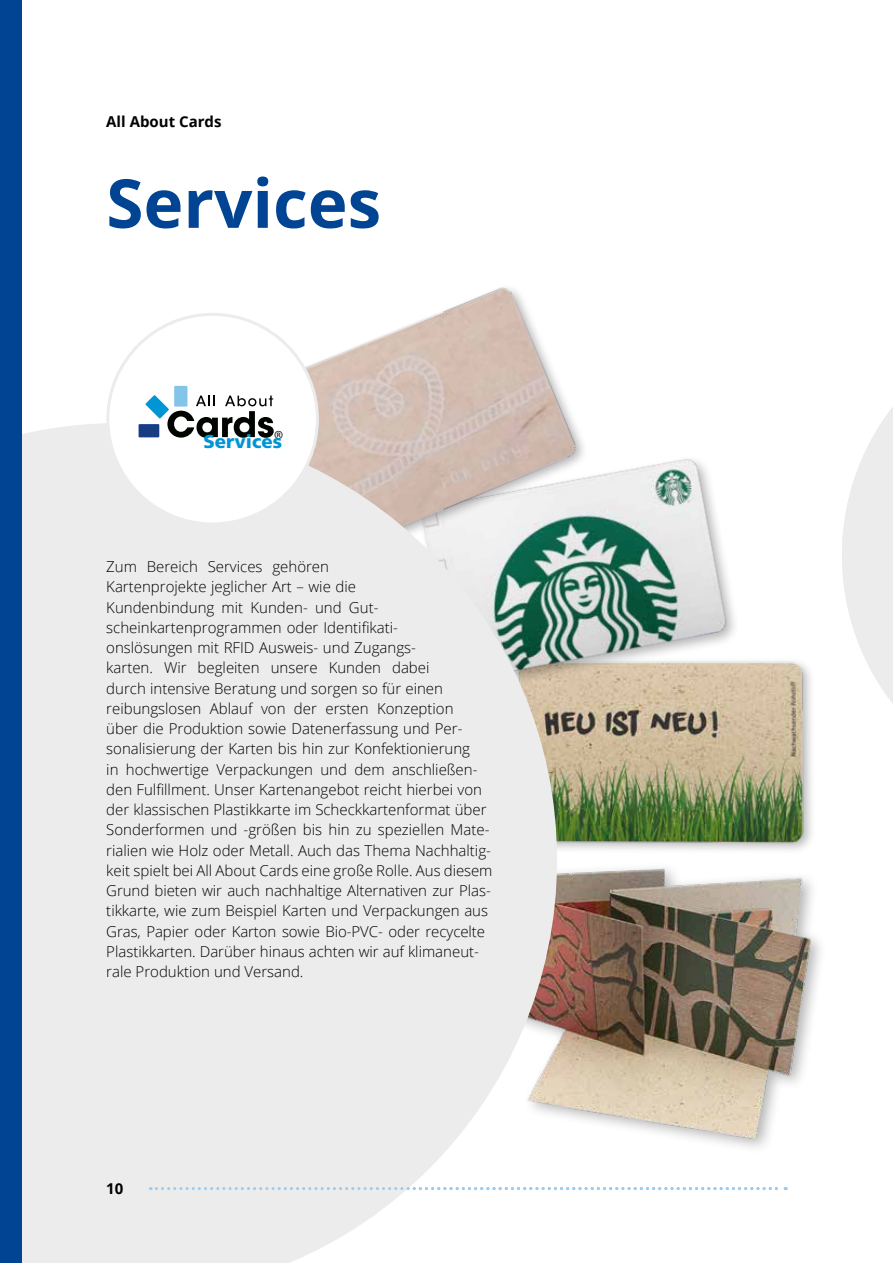
<style>
.page{position:relative;width:893px;height:1263px;background:#fff}
.page>*{position:absolute;margin:0;border:0;box-sizing:border-box;transform-origin:0 0}
.t1{font:700 67.5px "Open Sans";color:#004493}
.t2{font:900 18.6px "Frutiger CE";color:#0095d4}
.t3{font:300 15px/20.2px "Open Sans";color:#000}
.t4{font:700 15px "Open Sans";color:#000}
</style>
<div class="page">
<div style="left:513px;top:657px;width:303px;height:198px;background:#fbfbfb"></div>
<img style="left:557px;top:661px;width:254px;height:188px">
<img style="left:557px;top:458px;width:200px;height:287px">
<img style="left:230px;top:287px;width:357px;height:287px">
<img style="left:557px;top:868px;width:264px;height:280px">
<svg style="left:21px;top:423px;width:536px;height:840px;background:#e8e8e7"></svg>
<div style="left:108px;top:314px;width:209px;height:210px;background:#fff;border-radius:50%"></div>
<svg style="left:139px;top:386px;width:135px;height:52px"></svg>
<svg style="left:842px;top:407px;width:51px;height:297px"></svg>
<svg style="left:150px;top:1187px;width:636px;height:3px"></svg>
<div style="left:0;top:0;width:21px;height:1263px;background:#004493"></div>
<p class="t4" style="left:106px;top:111px;width:117px">All About Cards</p>
<h1 class="t1" style="left:106px;top:156px;width:276px">Services</h1>
<p class="t2" style="left:203px;top:430px;width:81px">Services<sup>®</sup></p>
<p class="t3" style="left:106px;top:556px;width:388px">Zum Bereich Services gehören<br>Kartenprojekte jeglicher Art – wie die<br>Kundenbindung mit Kunden- und Gut&shy;scheinkartenprogrammen oder Identifikati-<br>onslösungen mit RFID Ausweis- und Zugangs-<br>karten. Wir begleiten unsere Kunden dabei<br>durch intensive Beratung und sorgen so für einen reibungslosen Ablauf von der ersten Konzeption<br>über die Produktion sowie Datenerfassung und Per&shy;sonalisierung der Karten bis hin zur Konfektionierung<br>in hochwertige Verpackungen und dem anschließen&shy;den Fulfillment. Unser Kartenangebot reicht hierbei von der klassischen Plastikkarte im Scheckkartenformat über Sonderformen und -größen bis hin zu speziellen Mate&shy;rialien wie Holz oder Metall. Auch das Thema Nachhaltig&shy;keit spielt bei All About Cards eine große Rolle. Aus diesem Grund bieten wir auch nachhaltige Alternativen zur Plas&shy;tikkarte, wie zum Beispiel Karten und Verpackungen aus Gras, Papier oder Karton sowie Bio-PVC- oder recycelte Plastikkarten. Darüber hinaus achten wir auf klimaneut&shy;rale Produktion und Versand.</p>
<p class="t4" style="left:106px;top:1178px;width:19px">10</p>
</div>
